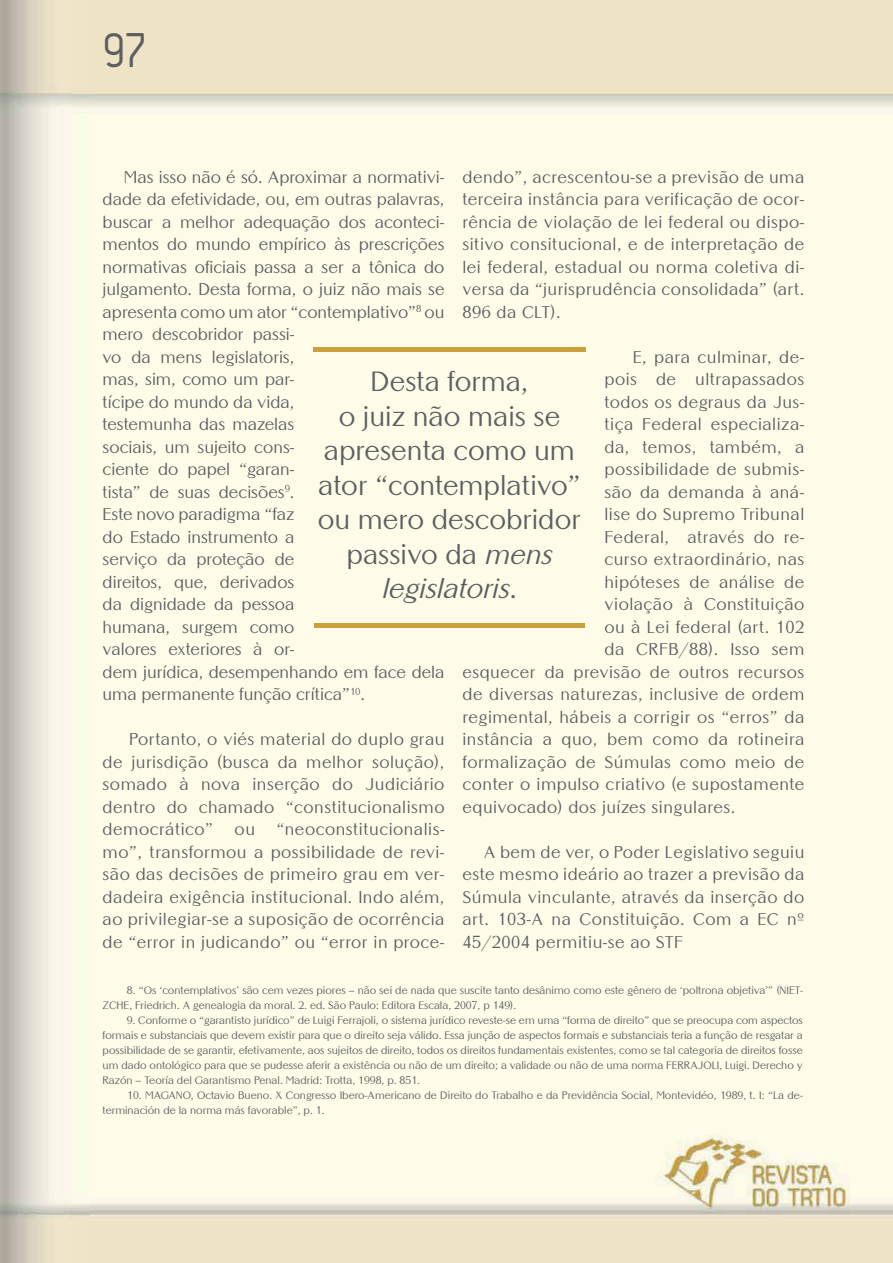
<style>
.page{position:relative;width:893px;height:1263px;background:#fff}
.page>*{position:absolute;margin:0;border:0;box-sizing:border-box;transform-origin:0 0}
.t1{font:49.5px "Zag";color:#5d5e60}
.t2{font:27px/34.5px "Altrincham";color:#5d5e60;text-align:center}
.t3{font:16.5px/22.5px "Altrincham";letter-spacing:.01em;color:#5d5e60;text-align:justify}
.t4{font:16.5px "Altrincham";letter-spacing:.03em;color:#5d5e60}
.t5{font:10.5px/15px "Altrincham";color:#5d5e60}
.s1{font-style:italic}
</style>
<div class="page">
<img style="left:0;top:0;width:893px;height:1262px">
<hr style="left:313px;top:347px;width:272px;height:4px;background:#ca9f3c">
<hr style="left:314px;top:624px;width:271px;height:4px;background:#ca9f3c">
<h1 class="t1" style="left:105px;top:35px;width:45px">97</h1>
<p class="t3" style="left:103px;top:167px;width:343px;text-align:left;text-indent:21px">Mas isso não é só. Aproximar a normativi&shy;dade da efetividade, ou, em outras palavras, buscar a melhor adequação dos aconteci&shy;mentos do mundo empírico às prescrições normativas oficiais passa a ser a tônica do julgamento. Desta forma, o juiz não mais se apresenta como um ator “contemplativo”<sup>8</sup> ou mero descobridor passi-<br>vo da mens legislatoris,<br>mas, sim, como um par-<br>tícipe do mundo da vida,<br>testemunha das mazelas<br>sociais, um sujeito cons-<br>ciente do papel “garan-<br>tista” de suas decisões<sup>9</sup>.<br>Este novo paradigma “faz<br>do Estado instrumento a<br>serviço da proteção de<br>direitos, que, derivados<br>da dignidade da pessoa<br>humana, surgem como<br>valores exteriores à or-<br>dem jurídica, desempenhando em face dela uma permanente função crítica”<sup>10</sup>.</p>
<p class="t3" style="left:103px;top:729px;width:343px;text-indent:27px">Portanto, o viés material do duplo grau de jurisdição (busca da melhor solução), somado à nova inserção do Judiciário dentro do chamado “constitucionalismo democrático”</p>
<p class="t3" style="left:462px;top:166px;width:343px">dendo”, acrescentou-se a previsão de uma terceira instância para verificação de ocor&shy;rência de violação de lei federal ou dispo&shy;sitivo consitucional, e de interpretação de lei federal, estadual ou norma coletiva di&shy;versa da “jurisprudência consolidada” (art.<br>896 da CLT).</p>
<p class="t4" style="left:633px;top:350px;width:173px">E, para culminar, de-</p>
<p class="t4" style="left:604px;top:373px;width:201px">pois de ultrapassados</p>
<p class="t4" style="left:604px;top:395px;width:201px">todos os degraus da Jus-</p>
<p class="t4" style="left:604px;top:418px;width:201px">tiça Federal especializa-</p>
<p class="t4" style="left:604px;top:440px;width:201px">da, temos, também, a</p>
<p class="t4" style="left:604px;top:463px;width:201px">possibilidade de submis-</p>
<p class="t4" style="left:604px;top:485px;width:201px">são da demanda à aná-</p>
<p class="t4" style="left:604px;top:508px;width:201px">lise do Supremo Tribunal</p>
<p class="t4" style="left:604px;top:530px;width:201px">Federal, através do re-</p>
<p class="t4" style="left:604px;top:553px;width:201px">curso extraordinário, nas</p>
<p class="t4" style="left:604px;top:575px;width:201px">hipóteses de análise de</p>
<p class="t4" style="left:604px;top:598px;width:201px">violação à Constituição</p>
<p class="t4" style="left:604px;top:620px;width:201px">ou à Lei federal (art. 102</p>
<p class="t4" style="left:604px;top:643px;width:201px">da CRFB/88). Isso sem</p>
<p class="t4" style="left:462px;top:665px;width:343px">esquecer da previsão de outros recursos</p>
<p class="t4" style="left:462px;top:688px;width:343px">de diversas naturezas, inclusive de ordem</p>
<p class="t4" style="left:462px;top:710px;width:343px">regimental, hábeis a corrigir os “erros” da</p>
<p class="t4" style="left:462px;top:733px;width:343px">instância a quo, bem como da rotineira</p>
<p class="t4" style="left:462px;top:755px;width:343px">formalização de Súmulas como meio de</p>
<p class="t4" style="left:462px;top:778px;width:343px">conter o impulso criativo (e supostamente</p>
<p class="t4" style="left:462px;top:800px;width:274px">equivocado) dos juízes singulares.</p>
<p class="t3" style="left:462px;top:842px;width:343px;text-indent:21px">A bem de ver, o Poder Legislativo seguiu este mesmo ideário ao trazer a previsão da Súmula vinculante, através da inserção do art. 103-A na Constituição. Com a EC nº 45/2004 permitiu-se ao STF</p>
<h2 class="t2" style="left:318px;top:366px;width:265px">Desta forma,<br>o juiz não mais se apresenta como um ator “contemplativo” ou mero descobridor passivo da <span class="s1">mens legislatoris</span>.</h2>
<p class="t3" style="left:103px;top:819px;width:343px;text-indent:174px">“neoconstitucionalis&shy;mo”, transformou a possibilidade de revi&shy;são das decisões de primeiro grau em ver&shy;dadeira exigência institucional. Indo além, ao privilegiar-se a suposição de ocorrência de “error in judicando” ou “error in proce-</p>
<p class="t3" style="left:235px;top:819px;width:22px">ou</p>
<p class="t5" style="left:103px;top:983px;width:702px;text-indent:24px">8. “Os ‘contemplativos’ são cem vezes piores – não sei de nada que suscite tanto desânimo como este gênero de ‘poltrona objetiva’” (NIET-<br>ZCHE, Friedrich. A genealogia da moral. 2. ed. São Paulo: Editora Escala, 2007, p 149).</p>
<p class="t5" style="left:103px;top:1013px;width:702px;text-align:justify;text-indent:24px">9. Conforme o “garantisto jurídico” de Luigi Ferrajoli, o sistema jurídico reveste-se em uma “forma de direito” que se preocupa com aspectos formais e substanciais que devem existir para que o direito seja válido. Essa junção de aspectos formais e substanciais teria a função de resgatar a possibilidade de se garantir, efetivamente, aos sujeitos de direito, todos os direitos fundamentais existentes, como se tal categoria de direitos fosse um dado ontológico para que se pudesse aferir a existência ou não de um direito; a validade ou não de uma norma FERRAJOLI, Luigi. Derecho y Razón – Teoría del Garantismo Penal. Madrid: Trotta, 1998, p. 851.</p>
<p class="t5" style="left:103px;top:1088px;width:702px;text-indent:25px">10. MAGANO, Octavio Bueno. X Congresso Ibero-Americano de Direito do Trabalho e da Previdência Social, Montevidéo, 1989, t. I: “La de&shy;terminación de la norma más favorable”, p. 1.</p>
</div>
